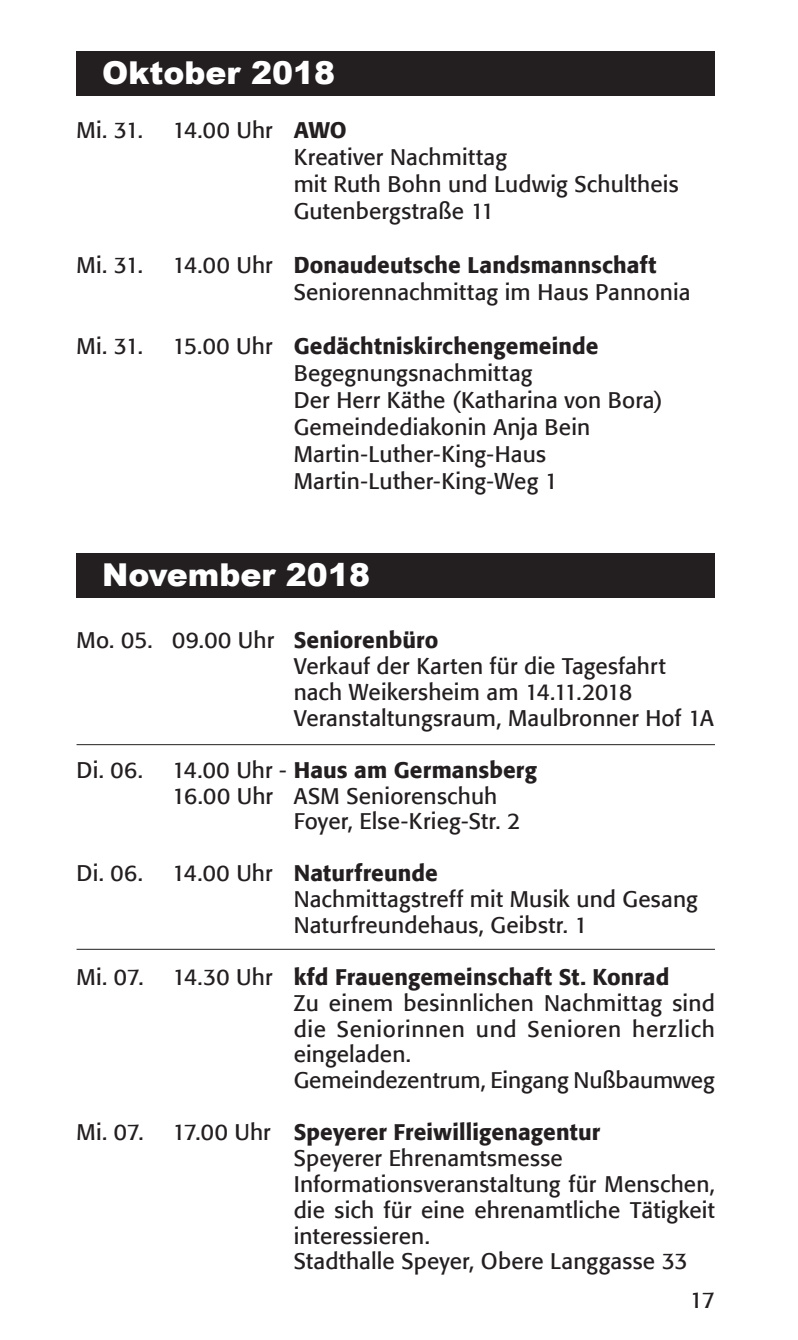
<style>
.page{position:relative;width:798px;height:1340px;background:#fff}
.page>*{position:absolute;margin:0;border:0;box-sizing:border-box;transform-origin:0 0}
.t1{font:900 31.5px "Arial";color:#fff}
.t2{font:22.5px/25.9px "Formata";letter-spacing:.01em;color:#231f20}
.t3{font:500 22.5px "Formata";letter-spacing:.01em;color:#231f20}
.s1{font-weight:500}
.s2{font-weight:400}
</style>
<div class="page">
<div style="left:77px;top:553px;width:637px;height:45px;background:#231f20"></div>
<hr style="left:76px;top:949px;width:638px;height:1px;background:#231f20">
<hr style="left:76px;top:744px;width:638px;height:1px;background:#231f20">
<div style="left:77px;top:51px;width:637px;height:45px;background:#231f20"></div>
<h1 class="t1" style="left:102px;top:49px;width:234px">Oktober 2018</h1>
<p class="t2" style="left:77px;top:117px;width:68px">Mi. 31.</p>
<p class="t2" style="left:293px;top:117px;width:386px;line-height:27px;text-indent:-121px">14.00 Uhr <span class="s1">AWO<br></span>Kreativer Nachmittag<br>mit Ruth Bohn und Ludwig Schultheis<br>Gutenbergstraße 11</p>
<p class="t2" style="left:77px;top:252px;width:68px">Mi. 31.</p>
<p class="t2" style="left:293px;top:252px;width:398px;line-height:27px;text-indent:-121px">14.00 Uhr <span class="s1">Donaudeutsche Landsmannschaft<br></span>Seniorennachmittag im Haus Pannonia</p>
<p class="t2" style="left:77px;top:333px;width:68px">Mi. 31.</p>
<p class="t2" style="left:293px;top:333px;width:370px;line-height:27px;text-indent:-121px">15.00 Uhr <span class="s1">Gedächtniskirchengemeinde<br></span>Begegnungsnachmittag<br>Der Herr Käthe (Katharina von Bora)<br>Gemeindediakonin Anja Bein<br>Martin-Luther-King-Haus<br>Martin-Luther-King-Weg 1</p>
<h1 class="t1" style="left:102px;top:552px;width:269px">November 2018</h1>
<p class="t2" style="left:293px;top:627px;width:421px;text-indent:-217px">Mo. 05. 09.00 Uhr <span class="s1">Seniorenbüro<br></span>Verkauf der Karten für die Tagesfahrt nach Weikersheim am 14.11.2018<br>Veranstaltungsraum, Maulbronner Hof 1A</p>
<p class="t2" style="left:77px;top:756px;width:68px">Di. 06.</p>
<p class="t3" style="left:172px;top:756px;width:366px"><span class="s2">14.00 Uhr -</span> Haus am Germansberg</p>
<p class="t2" style="left:172px;top:782px;width:326px">16.00 Uhr ASM Seniorenschuh</p>
<p class="t2" style="left:293px;top:808px;width:228px">Foyer, Else-Krieg-Str. 2</p>
<p class="t2" style="left:77px;top:860px;width:68px">Di. 06.</p>
<p class="t2" style="left:293px;top:860px;width:405px;text-indent:-121px">14.00 Uhr <span class="s1">Naturfreunde<br></span>Nachmittagstreff mit Musik und Gesang<br>Naturfreundehaus, Geibstr. 1</p>
<p class="t2" style="left:77px;top:963px;width:68px">Mi. 07.</p>
<p class="t2" style="left:293px;top:963px;width:422px;text-indent:-121px">14.30 Uhr <span class="s1">kfd Frauengemeinschaft St. Konrad<br></span>Zu einem besinnlichen Nachmittag sind die Seniorinnen und Senioren herzlich eingeladen.<br>Gemeindezentrum, Eingang Nußbaumweg</p>
<p class="t2" style="left:77px;top:1119px;width:68px">Mi. 07.</p>
<p class="t2" style="left:293px;top:1119px;width:422px;text-indent:-121px">17.00 Uhr <span class="s1">Speyerer Freiwilligenagentur<br></span>Speyerer Ehrenamtsmesse Informationsveranstaltung für Menschen, die sich für eine ehrenamtliche Tätigkeit interessieren.<br>Stadthalle Speyer, Obere Langgasse 33</p>
<p class="t2" style="left:689px;top:1287px;width:27px">17</p>
</div>
